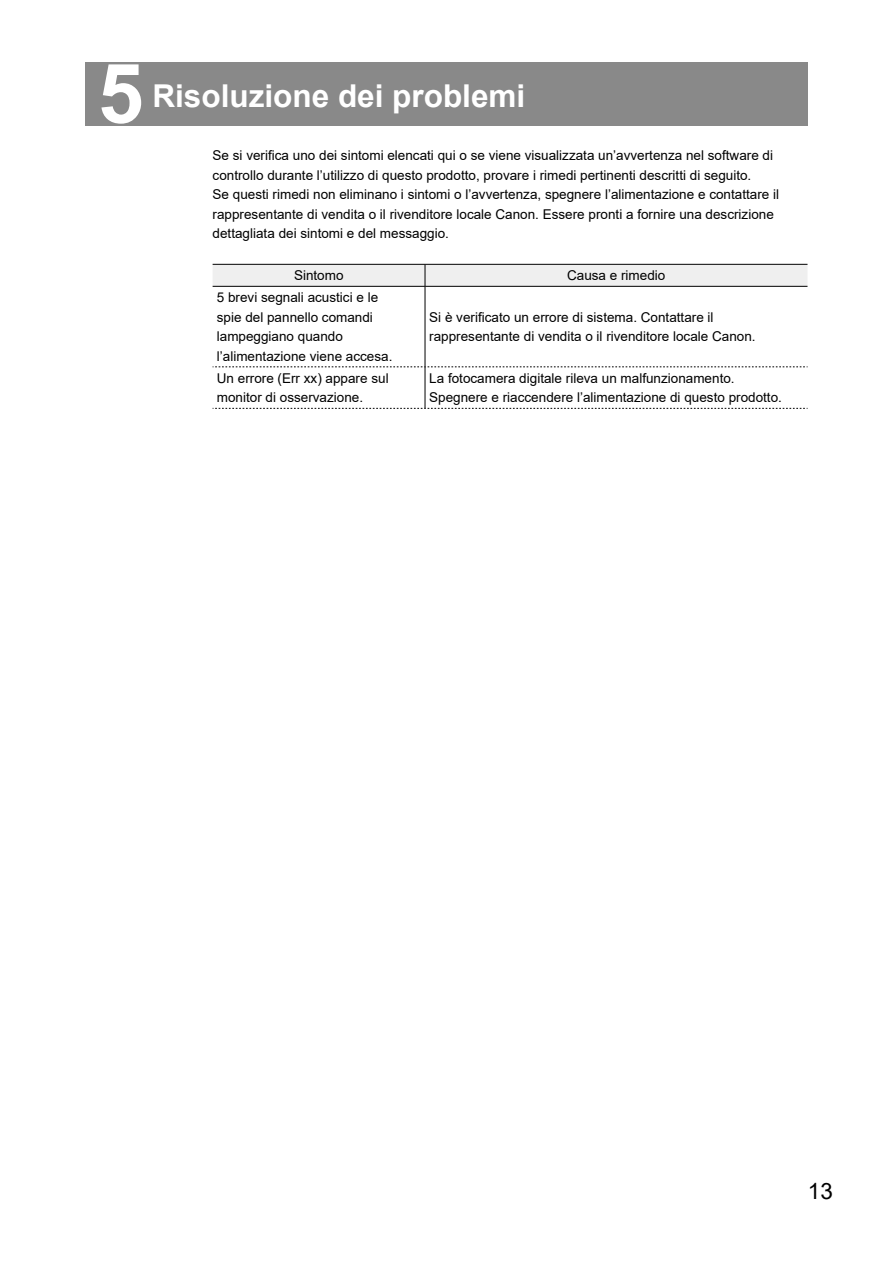
<style>
.page{position:relative;width:893px;height:1263px;background:#fff}
.page>*{position:absolute;margin:0;border:0;box-sizing:border-box;transform-origin:0 0}
.t1{font:700 82.5px "Arial";color:#fff}
.t2{font:700 31.5px "Arial";color:#fff}
.t3{font:22.5px "Arial";color:#000}
.t4{font:13.5px/19.5px "Arial";color:#000}
</style>
<div class="page">
<div style="left:85px;top:62px;width:723px;height:63px;background:#898989"></div>
<hr style="left:213px;top:286px;width:212px;height:1px;background:#000">
<hr style="left:425px;top:286px;width:382px;height:1px;background:#000">
<svg style="left:213px;top:264px;width:594px;height:22px"></svg>
<hr style="left:425px;top:287px;width:1px;height:80px;background:#000">
<hr style="left:425px;top:367px;width:1px;height:41px;background:#000">
<svg style="left:213px;top:408px;width:595px;height:1px"></svg>
<svg style="left:213px;top:367px;width:595px;height:1px"></svg>
<h1 class="t1" style="left:98px;top:36px;width:47px">5</h1>
<h2 class="t2" style="left:152px;top:73px;width:374px">Risoluzione dei problemi</h2>
<p class="t4" style="left:213px;top:146px;width:568px">Se si verifica uno dei sintomi elencati qui o se viene visualizzata un’avvertenza nel software di controllo durante l’utilizzo di questo prodotto, provare i rimedi pertinenti descritti di seguito.<br>Se questi rimedi non eliminano i sintomi o l’avvertenza, spegnere l’alimentazione e contattare il rappresentante di vendita o il rivenditore locale Canon. Essere pronti a fornire una descrizione dettagliata dei sintomi e del messaggio.</p>
<p class="t4" style="left:294px;top:266px;width:51px">Sintomo</p>
<p class="t4" style="left:567px;top:266px;width:100px">Causa e rimedio</p>
<p class="t4" style="left:217px;top:288px;width:177px">5 brevi segnali acustici e le spie del pannello comandi lampeggiano quando l’alimentazione viene accesa.</p>
<p class="t4" style="left:429px;top:307px;width:328px">Si è verificato un errore di sistema. Contattare il rappresentante di vendita o il rivenditore locale Canon.</p>
<p class="t4" style="left:217px;top:368px;width:173px">Un errore (Err xx) appare sul monitor di osservazione.</p>
<p class="t4" style="left:429px;top:368px;width:354px">La fotocamera digitale rileva un malfunzionamento.<br>Spegnere e riaccendere l’alimentazione di questo prodotto.</p>
<h3 class="t3" style="left:808px;top:1176px;width:27px">13</h3>
</div>
